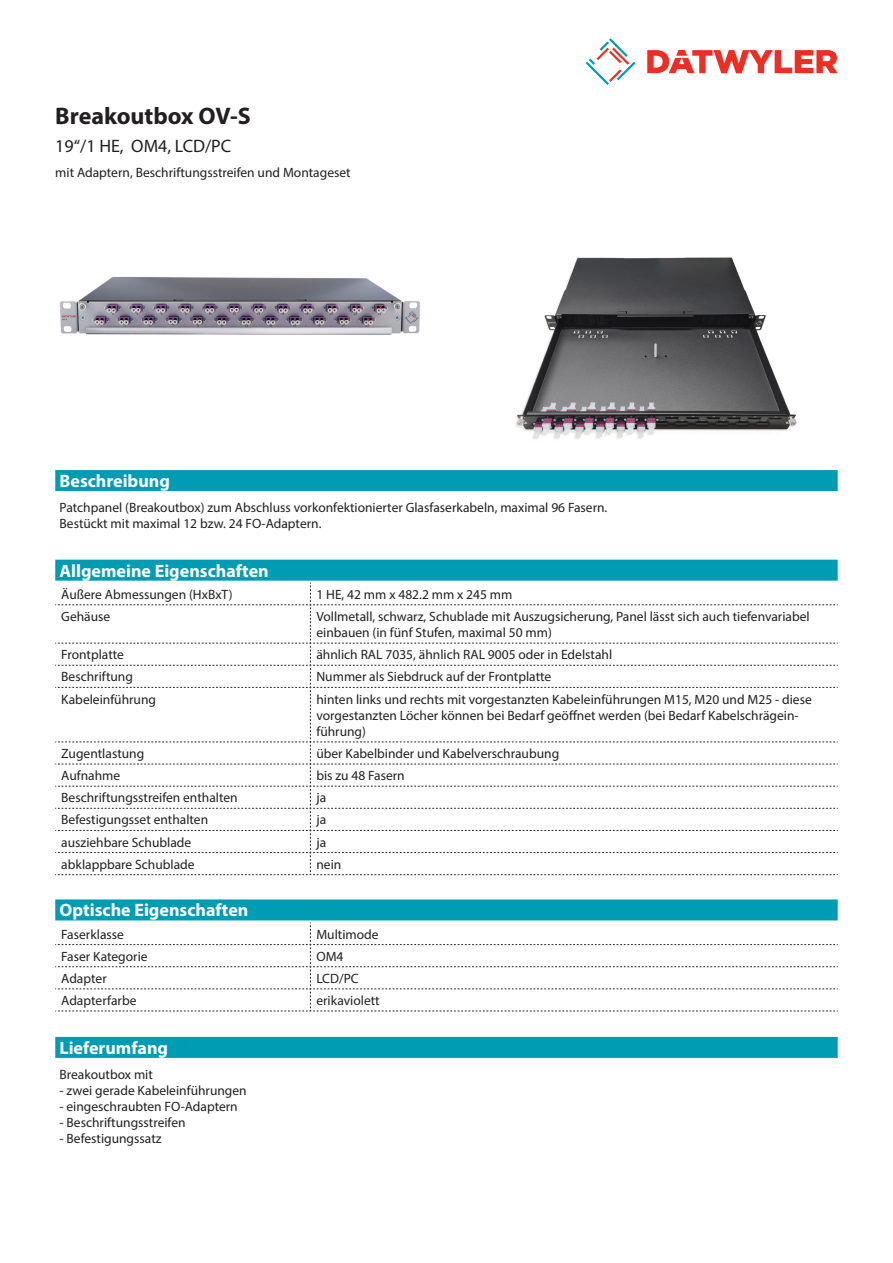
<style>
.page{position:relative;width:893px;height:1263px;background:#fff}
.page>*{position:absolute;margin:0;border:0;box-sizing:border-box;transform-origin:0 0}
.Product_Head{font:700 24px "Myriad Pro";color:#231f20}
.Standard_Head_Proper{font:700 18px "Myriad Pro";color:#fff}
.SubHead{font:18px "Myriad Pro";color:#231f20}
.myriad_light_propert{font:13.5px/16.2px "Myriad Pro";color:#231f20}
.Standard_text{font:13.5px/16.2px "Myriad Pro";color:#231f20}
</style>
<div class="page">
<svg style="left:586px;top:38px;width:49px;height:47px"></svg>
<svg style="left:647px;top:50px;width:191px;height:23px"></svg>
<img style="left:59px;top:276px;width:361px;height:59px">
<img style="left:515px;top:257px;width:282px;height:182px">
<div style="left:55px;top:470px;width:783px;height:21px;background:#009cb3"></div>
<div style="left:55px;top:1037px;width:783px;height:21px;background:#009cb3"></div>
<div style="left:55px;top:560px;width:783px;height:21px;background:#009cb3"></div>
<svg style="left:55px;top:583px;width:783px;height:292px"></svg>
<div style="left:55px;top:899px;width:783px;height:21px;background:#009cb3"></div>
<svg style="left:55px;top:922px;width:783px;height:90px"></svg>
<p class="Product_Head" style="left:55px;top:101px;width:197px">Breakoutbox OV-S</p>
<p class="SubHead" style="left:55px;top:135px;width:178px">19‘‘/1 HE, OM4, LCD/PC</p>
<p class="Standard_text" style="left:55px;top:164px;width:297px">mit Adaptern, Beschriftungsstreifen und Montageset</p>
<p class="Standard_Head_Proper" style="left:60px;top:469px;width:112px">Beschreibung</p>
<p class="Standard_text" style="left:60px;top:499px;width:549px">Patchpanel (Breakoutbox) zum Abschluss vorkonfektionierter Glasfaserkabeln, maximal 96 Fasern.<br>Bestückt mit maximal 12 bzw. 24 FO-Adaptern.</p>
<p class="Standard_Head_Proper" style="left:60px;top:559px;width:211px">Allgemeine Eigenschaften</p>
<p class="myriad_light_propert" style="left:61px;top:586px;width:173px">Äußere Abmessungen (HxBxT)</p>
<p class="myriad_light_propert" style="left:316px;top:586px;width:198px">1 HE, 42 mm x 482.2 mm x 245 mm</p>
<p class="myriad_light_propert" style="left:61px;top:608px;width:51px">Gehäuse</p>
<p class="myriad_light_propert" style="left:316px;top:608px;width:495px">Vollmetall, schwarz, Schublade mit Auszugsicherung, Panel lässt sich auch tiefenvariabel einbauen (in fünf Stufen, maximal 50 mm)</p>
<p class="myriad_light_propert" style="left:61px;top:646px;width:64px">Frontplatte</p>
<p class="myriad_light_propert" style="left:316px;top:646px;width:297px">ähnlich RAL 7035, ähnlich RAL 9005 oder in Edelstahl</p>
<p class="myriad_light_propert" style="left:61px;top:668px;width:73px">Beschriftung</p>
<p class="myriad_light_propert" style="left:316px;top:668px;width:236px">Nummer als Siebdruck auf der Frontplatte</p>
<p class="myriad_light_propert" style="left:61px;top:691px;width:96px">Kabeleinführung</p>
<p class="myriad_light_propert" style="left:316px;top:691px;width:497px">hinten links und rechts mit vorgestanzten Kabeleinführungen M15, M20 und M25 - diese vorgestanzten Löcher können bei Bedarf geöffnet werden (bei Bedarf Kabelschrägein&shy;führung)</p>
<p class="myriad_light_propert" style="left:61px;top:745px;width:85px">Zugentlastung</p>
<p class="myriad_light_propert" style="left:316px;top:745px;width:244px">über Kabelbinder und Kabelverschraubung</p>
<p class="myriad_light_propert" style="left:61px;top:767px;width:60px">Aufnahme</p>
<p class="myriad_light_propert" style="left:316px;top:767px;width:90px">bis zu 48 Fasern</p>
<p class="myriad_light_propert" style="left:61px;top:789px;width:178px">Beschriftungsstreifen enthalten</p>
<p class="myriad_light_propert" style="left:316px;top:789px;width:11px">ja</p>
<p class="myriad_light_propert" style="left:61px;top:811px;width:148px">Befestigungsset enthalten</p>
<p class="myriad_light_propert" style="left:316px;top:811px;width:11px">ja</p>
<p class="myriad_light_propert" style="left:61px;top:834px;width:132px">ausziehbare Schublade</p>
<p class="myriad_light_propert" style="left:316px;top:834px;width:11px">ja</p>
<p class="myriad_light_propert" style="left:61px;top:856px;width:135px">abklappbare Schublade</p>
<p class="myriad_light_propert" style="left:316px;top:856px;width:26px">nein</p>
<p class="Standard_Head_Proper" style="left:60px;top:899px;width:190px">Optische Eigenschaften</p>
<p class="myriad_light_propert" style="left:61px;top:926px;width:64px">Faserklasse</p>
<p class="myriad_light_propert" style="left:316px;top:926px;width:64px">Multimode</p>
<p class="myriad_light_propert" style="left:61px;top:948px;width:88px">Faser Kategorie</p>
<p class="myriad_light_propert" style="left:316px;top:948px;width:29px">OM4</p>
<p class="myriad_light_propert" style="left:61px;top:970px;width:47px">Adapter</p>
<p class="myriad_light_propert" style="left:316px;top:970px;width:44px">LCD/PC</p>
<p class="myriad_light_propert" style="left:61px;top:992px;width:77px">Adapterfarbe</p>
<p class="myriad_light_propert" style="left:316px;top:992px;width:65px">erikaviolett</p>
<p class="Standard_Head_Proper" style="left:60px;top:1036px;width:110px">Lieferumfang</p>
<p class="Standard_text" style="left:60px;top:1066px;width:95px">Breakoutbox mit</p>
<p class="Standard_text" style="left:60px;top:1082px;width:189px">- zwei gerade Kabeleinführungen</p>
<p class="Standard_text" style="left:60px;top:1098px;width:180px">- eingeschraubten FO-Adaptern</p>
<p class="Standard_text" style="left:60px;top:1114px;width:128px">- Beschriftungsstreifen</p>
<p class="Standard_text" style="left:60px;top:1130px;width:104px">- Befestigungssatz</p>
</div>
